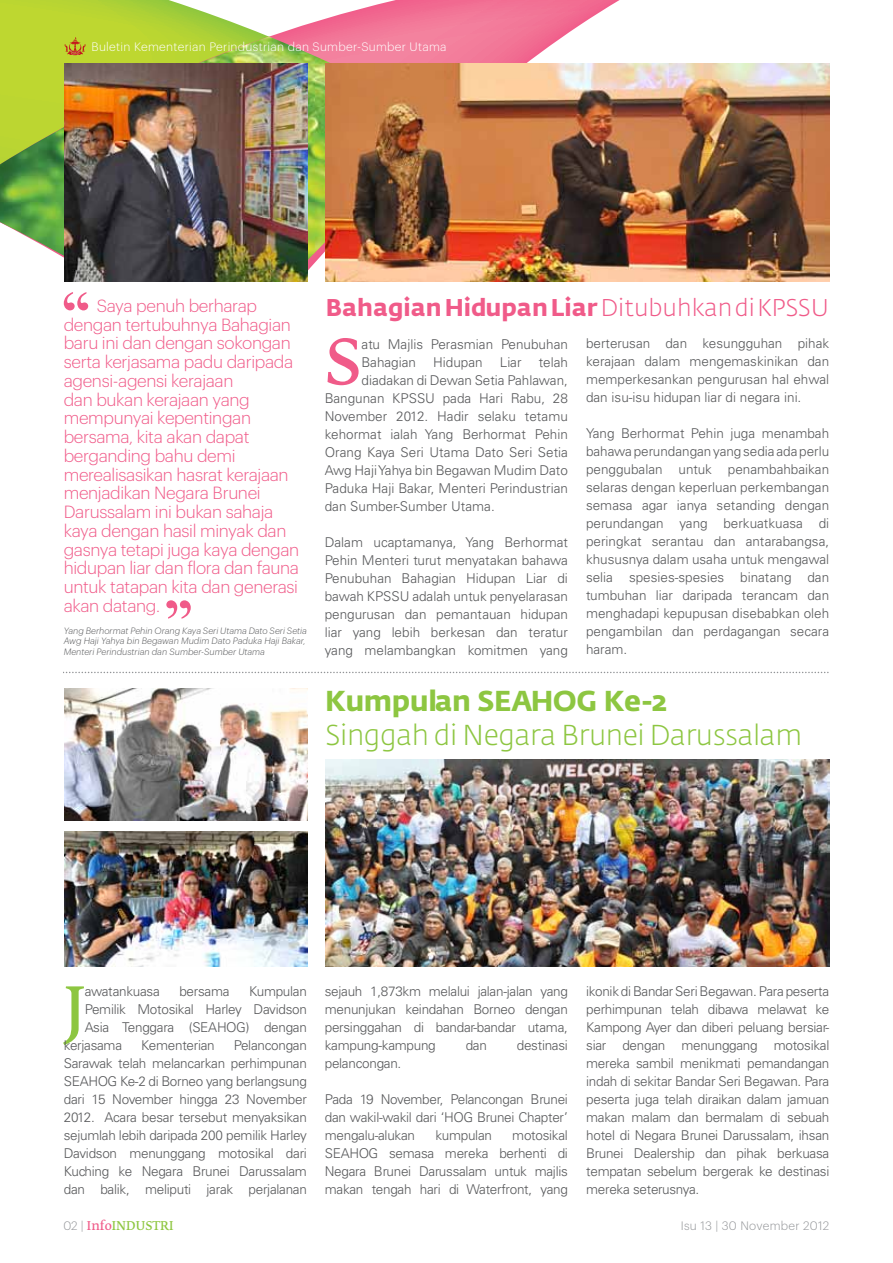
<style>
.page{position:relative;width:893px;height:1263px;background:#fff}
.page>*{position:absolute;margin:0;border:0;box-sizing:border-box;transform-origin:0 0}
.t1{font:62.4px "Fedra Serif B Pro";color:#8dc641}
.t2{font:62.4px "Fedra Serif B Pro";color:#f05b89}
.t3{font:300 28.5px "Fedra Sans Pro";letter-spacing:-.015em;color:#8dc641}
.t4{font:700 28.5px "Fedra Sans Pro";letter-spacing:-.015em;color:#8dc641}
.t5{font:700 24px "Fedra Sans Pro";color:#f05b89}
.t6{font:300 17.25px/18.8px "Graphik";letter-spacing:-.02em;color:#f05b89}
.t7{font:300 13.5px/18px "Univers LT Std";letter-spacing:-.02em;color:#58595b;text-align:justify}
.t8{font:300 13.5px/18px "Univers LT Std";color:#58595b}
.t9{font:300 12px "Graphik";letter-spacing:.025em;color:#fff}
.t10{font:300 12px "Graphik";letter-spacing:.025em;color:#939598}
.t11{font:12px "Fedra Serif B Pro";color:#8dc63f}
.t12{font:italic 300 9px/10.8px "Graphik";color:#58595b}
.s1{font-weight:300}
.s2{font-family:"Graphik";font-weight:300;color:#939598}
.s3{color:#f05b89}
</style>
<div class="page">
<svg style="left:0;top:0;width:620px;height:64px"></svg>
<img style="left:0;top:37px;width:450px;height:274px">
<div style="left:96px;top:276px;width:211px;height:99px;background:#fff"></div>
<svg style="left:65px;top:37px;width:21px;height:19px"></svg>
<svg style="left:64px;top:672px;width:765px;height:1px"></svg>
<img style="left:325px;top:64px;width:505px;height:218px">
<svg style="left:64px;top:292px;width:24px;height:18px"></svg>
<svg style="left:166px;top:600px;width:25px;height:19px"></svg>
<img style="left:65px;top:688px;width:243px;height:132px">
<img style="left:65px;top:831px;width:243px;height:135px">
<img style="left:325px;top:760px;width:505px;height:206px">
<img style="left:65px;top:64px;width:243px;height:218px">
<p class="t9" style="left:92px;top:38px;width:357px">Buletin Kementerian Perindustrian dan Sumber-Sumber Utama</p>
<p class="t6" style="left:64px;top:295px;width:237px;text-indent:33px">Saya penuh berharap dengan tertubuhnya Bahagian baru ini dan dengan sokongan serta kerjasama padu daripada agensi-agensi kerajaan<br>dan bukan kerajaan yang mempunyai kepentingan bersama, kita akan dapat berganding bahu demi merealisasikan hasrat kerajaan menjadikan Negara Brunei<br>Darussalam ini bukan sahaja kaya dengan hasil minyak dan gasnya tetapi juga kaya dengan hidupan liar dan flora dan fauna untuk tatapan kita dan generasi akan datang.</p>
<p class="t12" style="left:64px;top:624px;width:245px">Yang Berhormat Pehin Orang Kaya Seri Utama Dato Seri Setia<br>Awg Haji Yahya bin Begawan Mudim Dato Paduka Haji Bakar,<br>Menteri Perindustrian dan Sumber-Sumber Utama</p>
<h3 class="t5" style="left:326px;top:293px;width:505px">Bahagian Hidupan Liar <span class="s1">Ditubuhkan di KPSSU</span></h3>
<h1 class="t2" style="left:325px;top:324px;width:38px">S</h1>
<p class="t8" style="left:362px;top:335px;width:208px">atu Majlis Perasmian Penubuhan<br>Bahagian</p>
<p class="t7" style="left:586px;top:335px;width:245px">berterusan dan kesungguhan pihak kerajaan dalam mengemaskinikan dan memperkesankan pengurusan hal ehwal dan isu-isu hidupan liar di negara ini.</p>
<p class="t7" style="left:586px;top:425px;width:245px">Yang Berhormat Pehin juga menambah bahawa perundangan yang sedia ada perlu penggubalan untuk penambahbaikan selaras dengan keperluan perkembangan semasa agar ianya setanding dengan perundangan yang berkuatkuasa di peringkat serantau dan antarabangsa, khususnya dalam usaha untuk mengawal selia spesies-spesies binatang dan tumbuhan liar daripada terancam dan menghadapi kepupusan disebabkan oleh pengambilan dan perdagangan secara haram.</p>
<p class="t8" style="left:433px;top:353px;width:51px">Hidupan</p>
<p class="t7" style="left:500px;top:353px;width:23px">Liar</p>
<p class="t7" style="left:539px;top:353px;width:31px">telah</p>
<p class="t8" style="left:362px;top:371px;width:208px">diadakan di Dewan Setia Pahlawan,</p>
<p class="t8" style="left:325px;top:389px;width:245px">Bangunan KPSSU pada Hari Rabu, 28</p>
<p class="t8" style="left:325px;top:407px;width:245px">November 2012. Hadir selaku tetamu</p>
<p class="t8" style="left:325px;top:425px;width:245px">kehormat ialah Yang Berhormat Pehin</p>
<p class="t8" style="left:325px;top:443px;width:245px">Orang Kaya Seri Utama Dato Seri Setia</p>
<p class="t8" style="left:325px;top:461px;width:245px">Awg Haji Yahya bin Begawan Mudim Dato</p>
<p class="t8" style="left:325px;top:479px;width:245px">Paduka Haji Bakar, Menteri Perindustrian</p>
<p class="t8" style="left:325px;top:497px;width:171px">dan Sumber-Sumber Utama.</p>
<p class="t7" style="left:325px;top:533px;width:245px">Dalam ucaptamanya, Yang Berhormat Pehin Menteri turut menyatakan bahawa Penubuhan Bahagian Hidupan Liar di bawah KPSSU adalah untuk penyelarasan pengurusan dan pemantauan hidupan liar yang lebih berkesan dan teratur yang melambangkan komitmen yang</p>
<h2 class="t4" style="left:325px;top:683px;width:344px">Kumpulan SEAHOG Ke-2</h2>
<h2 class="t3" style="left:325px;top:717px;width:479px">Singgah di Negara Brunei Darussalam</h2>
<h1 class="t1" style="left:64px;top:971px;width:24px">J</h1>
<p class="t7" style="left:85px;top:982px;width:77px">awatankuasa</p>
<p class="t7" style="left:179px;top:982px;width:52px">bersama</p>
<p class="t7" style="left:249px;top:982px;width:59px">Kumpulan</p>
<p class="t7" style="left:85px;top:1000px;width:224px">Pemilik Motosikal Harley Davidson</p>
<p class="t7" style="left:85px;top:1018px;width:224px">Asia Tenggara (SEAHOG) dengan</p>
<p class="t7" style="left:64px;top:1036px;width:60px">kerjasama</p>
<p class="t7" style="left:141px;top:1036px;width:75px">Kementerian</p>
<p class="t7" style="left:64px;top:1036px;width:245px;text-indent:170px">Pelancongan Sarawak telah melancarkan perhimpunan SEAHOG Ke-2 di Borneo yang berlangsung dari 15 November hingga 23 November 2012. Acara besar tersebut menyaksikan sejumlah lebih daripada 200 pemilik Harley Davidson menunggang motosikal dari Kuching ke Negara Brunei Darussalam dan balik, meliputi jarak perjalanan</p>
<p class="t7" style="left:325px;top:982px;width:245px">sejauh 1,873km melalui jalan-jalan yang menunjukan keindahan Borneo dengan persinggahan di bandar-bandar utama, kampung-kampung</p>
<p class="t7" style="left:466px;top:1036px;width:23px">dan</p>
<p class="t7" style="left:517px;top:1036px;width:53px">destinasi</p>
<p class="t7" style="left:325px;top:1054px;width:78px">pelancongan.</p>
<p class="t7" style="left:325px;top:1090px;width:245px">Pada 19 November, Pelancongan Brunei dan wakil-wakil dari ‘HOG Brunei Chapter’ mengalu-alukan</p>
<p class="t7" style="left:325px;top:1126px;width:245px;text-indent:188px">motosikal SEAHOG semasa mereka berhenti di Negara Brunei Darussalam untuk majlis makan tengah hari di Waterfront, yang</p>
<p class="t7" style="left:435px;top:1126px;width:58px">kumpulan</p>
<p class="t7" style="left:586px;top:982px;width:245px">ikonik di Bandar Seri Begawan. Para peserta perhimpunan telah dibawa melawat ke Kampong Ayer dan diberi peluang bersiar&shy;siar dengan menunggang motosikal mereka sambil menikmati pemandangan indah di sekitar Bandar Seri Begawan. Para peserta juga telah diraikan dalam jamuan makan malam dan bermalam di sebuah hotel di Negara Brunei Darussalam, ihsan Brunei Dealership dan pihak berkuasa tempatan sebelum bergerak ke destinasi mereka seterusnya.</p>
<p class="t11" style="left:63px;top:1218px;width:112px"><span class="s2">02 |</span> <span class="s3">Info</span>INDUSTRI</p>
<p class="t10" style="left:681px;top:1217px;width:150px">Isu 13 | 30 November 2012</p>
</div>
